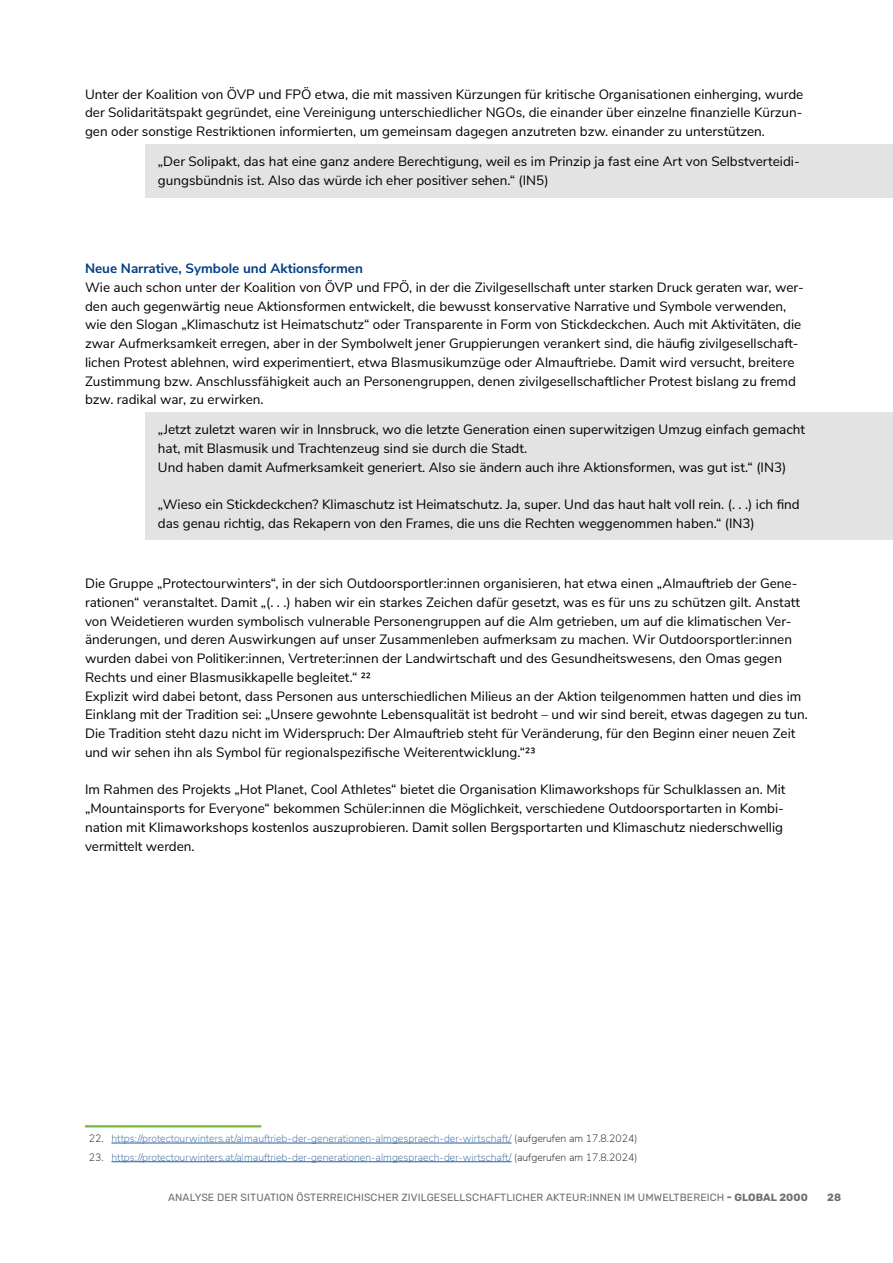
<style>
.page{position:relative;width:893px;height:1263px;background:#fff}
.page>*{position:absolute;margin:0;border:0;box-sizing:border-box;transform-origin:0 0}
.t1{font:13.5px/18.8px "Nunito Sans";color:#000}
.t2{font:700 13.5px "Nunito Sans";color:#023e84}
.t3{font:200 10.5px "Nunito Sans";color:#275b9b}
.t4{font:10.5px "Rubik";letter-spacing:.01em;color:#706f6f}
.t5{font:700 10.5px "Rubik";color:#706f6f}
.s1{color:#000}
.s2{font-weight:700}
</style>
<div class="page">
<div style="left:145px;top:145px;width:748px;height:53px;background:#e3e3e3"></div>
<div style="left:145px;top:412px;width:748px;height:128px;background:#e3e3e3"></div>
<hr style="left:85px;top:1125px;width:176px;height:2px;background:#76b837">
<hr style="left:111px;top:1143px;width:400px;height:1px;background:#275b9b">
<hr style="left:111px;top:1161px;width:400px;height:1px;background:#275b9b">
<p class="t1" style="left:85px;top:84px;width:720px;text-align:justify">Unter der Koalition von ÖVP und FPÖ etwa, die mit massiven Kürzungen für kritische Organisationen einherging, wurde der Solidaritätspakt gegründet, eine Vereinigung unterschiedlicher NGOs, die einander über einzelne finanzielle Kürzun&shy;gen oder sonstige Restriktionen informierten, um gemeinsam dagegen anzutreten bzw. einander zu unterstützen.</p>
<p class="t1" style="left:158px;top:151px;width:643px">„Der Solipakt, das hat eine ganz andere Berechtigung, weil es im Prinzip ja fast eine Art von Selbstverteidi&shy;gungsbündnis ist. Also das würde ich eher positiver sehen.“ (IN5)</p>
<p class="t2" style="left:85px;top:258px;width:279px">Neue Narrative, Symbole und Aktionsformen</p>
<p class="t1" style="left:85px;top:277px;width:720px">Wie auch schon unter der Koalition von ÖVP und FPÖ, in der die Zivilgesellschaft unter starken Druck geraten war, wer&shy;den auch gegenwärtig neue Aktionsformen entwickelt, die bewusst konservative Narrative und Symbole verwenden, wie den Slogan „Klimaschutz ist Heimatschutz“ oder Transparente in Form von Stickdeckchen. Auch mit Aktivitäten, die zwar Aufmerksamkeit erregen, aber in der Symbolwelt jener Gruppierungen verankert sind, die häufig zivilgesellschaft&shy;lichen Protest ablehnen, wird experimentiert, etwa Blasmusikumzüge oder Almauftriebe. Damit wird versucht, breitere Zustimmung bzw. Anschlussfähigkeit auch an Personengruppen, denen zivilgesellschaftlicher Protest bislang zu fremd bzw. radikal war, zu erwirken.</p>
<p class="t1" style="left:158px;top:419px;width:649px">„Jetzt zuletzt waren wir in Innsbruck, wo die letzte Generation einen superwitzigen Umzug einfach gemacht hat, mit Blasmusik und Trachtenzeug sind sie durch die Stadt.<br>Und haben damit Aufmerksamkeit generiert. Also sie ändern auch ihre Aktionsformen, was gut ist.“ (IN3)</p>
<p class="t1" style="left:158px;top:494px;width:643px">„Wieso ein Stickdeckchen? Klimaschutz ist Heimatschutz. Ja, super. Und das haut halt voll rein. (. . .) ich find das genau richtig, das Rekapern von den Frames, die uns die Rechten weggenommen haben.“ (IN3)</p>
<p class="t1" style="left:85px;top:573px;width:724px">Die Gruppe „Protectourwinters“, in der sich Outdoorsportler:innen organisieren, hat etwa einen „Almauftrieb der Gene&shy;rationen“ veranstaltet. Damit „(. . .) haben wir ein starkes Zeichen dafür gesetzt, was es für uns zu schützen gilt. Anstatt von Weidetieren wurden symbolisch vulnerable Personengruppen auf die Alm getrieben, um auf die klimatischen Ver&shy;änderungen, und deren Auswirkungen auf unser Zusammenleben aufmerksam zu machen. Wir Outdoorsportler:innen wurden dabei von Politiker:innen, Vertreter:innen der Landwirtschaft und des Gesundheitswesens, den Omas gegen Rechts und einer Blasmusikkapelle begleitet.“ 22<br>Explizit wird dabei betont, dass Personen aus unterschiedlichen Milieus an der Aktion teilgenommen hatten und dies im Einklang mit der Tradition sei: „Unsere gewohnte Lebensqualität ist bedroht – und wir sind bereit, etwas dagegen zu tun.<br>Die Tradition steht dazu nicht im Widerspruch: Der Almauftrieb steht für Veränderung, für den Beginn einer neuen Zeit und wir sehen ihn als Symbol für regionalspezifische Weiterentwicklung.“23</p>
<p class="t1" style="left:85px;top:779px;width:702px">Im Rahmen des Projekts „Hot Planet, Cool Athletes“ bietet die Organisation Klimaworkshops für Schulklassen an. Mit „Mountainsports for Everyone“ bekommen Schüler:innen die Möglichkeit, verschiedene Outdoorsportarten in Kombi&shy;nation mit Klimaworkshops kostenlos auszuprobieren. Damit sollen Bergsportarten und Klimaschutz niederschwellig vermittelt werden.</p>
<p class="t3" style="left:89px;top:1131px;width:550px"><span class="s1">22.</span> https://protectourwinters.at/almauftrieb-der-generationen-almgespraech-der-wirtschaft/ <span class="s1">(aufgerufen am 17.8.2024)</span></p>
<p class="t3" style="left:89px;top:1150px;width:550px"><span class="s1">23.</span> https://protectourwinters.at/almauftrieb-der-generationen-almgespraech-der-wirtschaft/ <span class="s1">(aufgerufen am 17.8.2024)</span></p>
<p class="t4" style="left:168px;top:1191px;width:641px">ANALYSE DER SITUATION ÖSTERREICHISCHER ZIVILGESELLSCHAFTLICHER AKTEUR:INNEN IM UMWELTBEREICH <span class="s2">- GLOBAL 2000</span></p>
<p class="t5" style="left:827px;top:1191px;width:16px">28</p>
</div>
